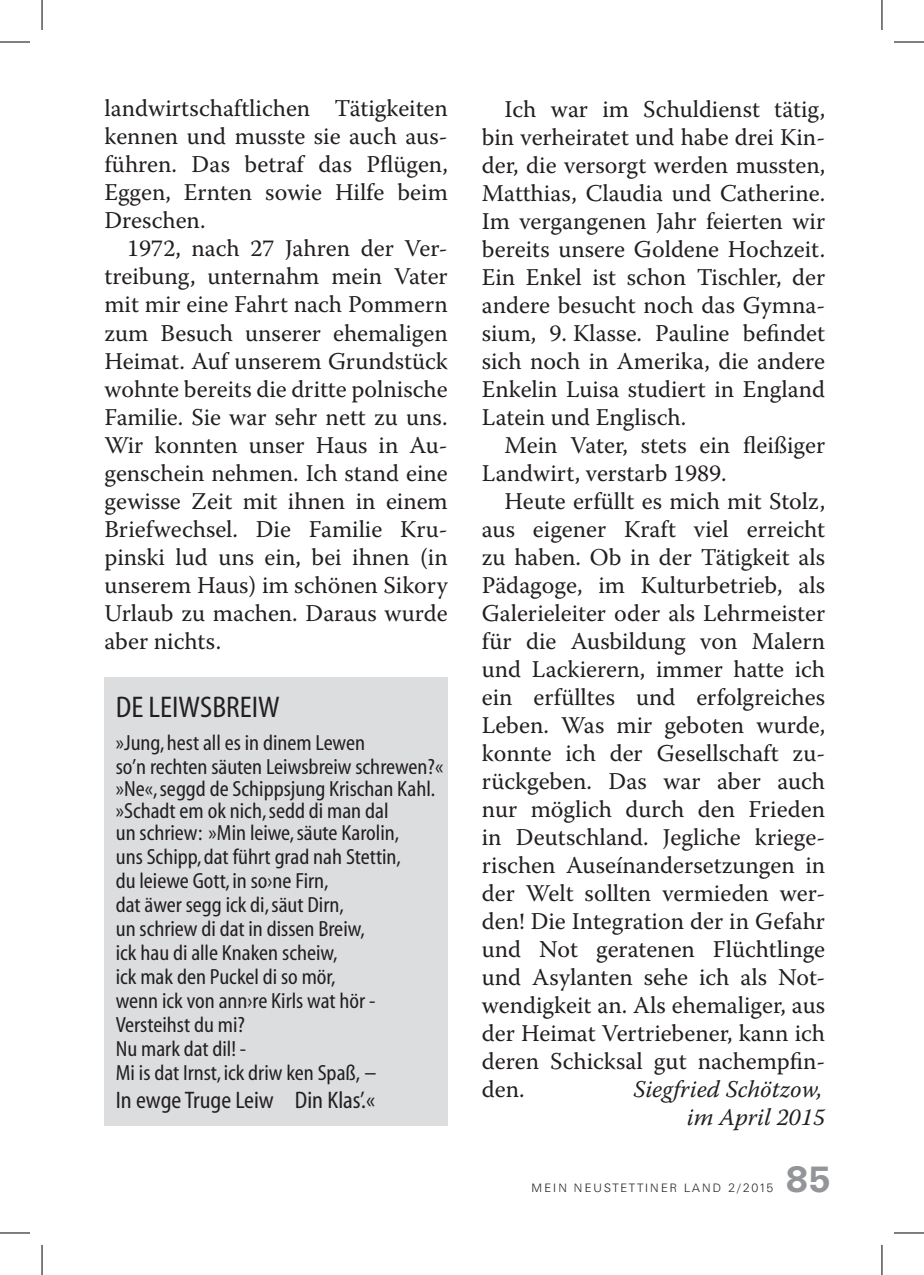
<style>
.page{position:relative;width:924px;height:1275px;background:#fff}
.page>*{position:absolute;margin:0;border:0;box-sizing:border-box;transform-origin:0 0}
.t1{font:700 36px "Univers BQ";color:#939598}
.t2{font:condensed 30px "Myriad";color:#231f20}
.t3{font:24px/28px "Warnock Pro";color:#231f20;text-align:justify}
.t4{font:italic 24px/28px "Warnock Pro";color:#231f20;text-align:right}
.t5{font:condensed 24px "Myriad";color:#231f20}
.t6{font:condensed 22px/24px "Myriad";color:#231f20}
.t7{font:300 12px "Univers BQ";letter-spacing:.17em;color:#231f20}
.s1{font-size:24px}
</style>
<div class="page">
<div style="left:104px;top:677px;width:343px;height:448px;background:#dcdddf"></div>
<hr style="left:0;top:42px;width:30px;height:1px;background:#000">
<hr style="left:893px;top:42px;width:30px;height:1px;background:#000">
<hr style="left:0;top:1232px;width:30px;height:1px;background:#000">
<hr style="left:893px;top:1232px;width:30px;height:1px;background:#000">
<hr style="left:42px;top:0;width:1px;height:30px;background:#000">
<hr style="left:42px;top:1245px;width:1px;height:30px;background:#000">
<hr style="left:881px;top:0;width:1px;height:30px;background:#000">
<hr style="left:881px;top:1245px;width:1px;height:30px;background:#000">
<p class="t3" style="left:104px;top:94px;width:345px">landwirtschaftlichen Tätigkeiten kennen und musste sie auch aus&shy;führen. Das betraf das Pflügen, Eggen, Ernten sowie Hilfe beim Dreschen.</p>
<p class="t3" style="left:104px;top:234px;width:345px;text-indent:23px">1972, nach 27 Jahren der Ver&shy;treibung, unternahm mein Vater mit mir eine Fahrt nach Pommern zum Besuch unserer ehemaligen Heimat. Auf unserem Grundstück wohnte bereits die dritte polnische Familie. Sie war sehr nett zu uns.<br>Wir konnten unser Haus in Au&shy;genschein nehmen. Ich stand eine gewisse Zeit mit ihnen in einem Briefwechsel. Die Familie Kru&shy;pinski lud uns ein, bei ihnen (in unserem Haus) im schönen Sikory Urlaub zu machen. Daraus wurde aber nichts.</p>
<p class="t2" style="left:116px;top:692px;width:165px">DE LEIWSBREIW</p>
<p class="t6" style="left:116px;top:731px;width:329px">»Jung, hest all es in dinem Lewen<br>so’n rechten säuten Leiwsbreiw schrewen?«</p>
<p class="t6" style="left:116px;top:778px;width:320px;line-height:22px">»Ne«, seggd de Schippsjung Krischan Kahl. »Schadt em ok nich, sedd di man dal<br>un schriew: »Min leiwe, säute Karolin,</p>
<p class="t6" style="left:116px;top:845px;width:286px">uns Schipp, dat führt grad nah Stettin, du leiewe Gott, in so›ne Firn,<br>dat äwer segg ick di, säut Dirn,<br>un schriew di dat in dissen Breiw,<br>ick hau di alle Knaken scheiw,<br>ick mak den Puckel di so mör,<br>wenn ick von ann›re Kirls wat hör -<br>Versteihst du mi?<br>Nu mark dat dil! -<br>Mi is dat Irnst, ick driw ken Spaß, <span class="s1">–</span></p>
<p class="t5" style="left:116px;top:1088px;width:260px">In ewge Truge Leiw Din Klas’.«</p>
<p class="t3" style="left:481px;top:94px;width:345px;text-indent:23px">Ich war im Schuldienst tätig, bin verheiratet und habe drei Kin&shy;der, die versorgt werden mussten, Matthias, Claudia und Catherine.<br>Im vergangenen Jahr feierten wir bereits unsere Goldene Hochzeit.<br>Ein Enkel ist schon Tischler, der andere besucht noch das Gymna&shy;sium, 9. Klasse. Pauline befindet sich noch in Amerika, die andere Enkelin Luisa studiert in England Latein und Englisch.</p>
<p class="t3" style="left:481px;top:430px;width:344px;text-indent:23px">Mein Vater, stets ein fleißiger<br>Landwirt, verstarb 1989.</p>
<p class="t3" style="left:481px;top:486px;width:345px;text-indent:23px">Heute erfüllt es mich mit Stolz, aus eigener Kraft viel erreicht zu haben. Ob in der Tätigkeit als Pädagoge, im Kulturbetrieb, als Galerieleiter oder als Lehrmeister für die Ausbildung von Malern und Lackierern, immer hatte ich ein erfülltes und erfolgreiches Leben. Was mir geboten wurde, konnte ich der Gesellschaft zu&shy;rückgeben. Das war aber auch nur möglich durch den Frieden in Deutschland. Jegliche kriege&shy;rischen Auseínandersetzungen in der Welt sollten vermieden wer&shy;den! Die Integration der in Gefahr und Not geratenen Flüchtlinge und Asylanten sehe ich als Not&shy;wendigkeit an. Als ehemaliger, aus der Heimat Vertriebener, kann ich deren Schicksal gut nachempfin&shy;den.</p>
<p class="t4" style="left:633px;top:1074px;width:193px">Siegfried Schötzow, im April 2015</p>
<p class="t7" style="left:531px;top:1180px;width:243px">MEIN N EUSTETTINER LAND 2/2015</p>
<h1 class="t1" style="left:785px;top:1158px;width:46px">85</h1>
</div>
